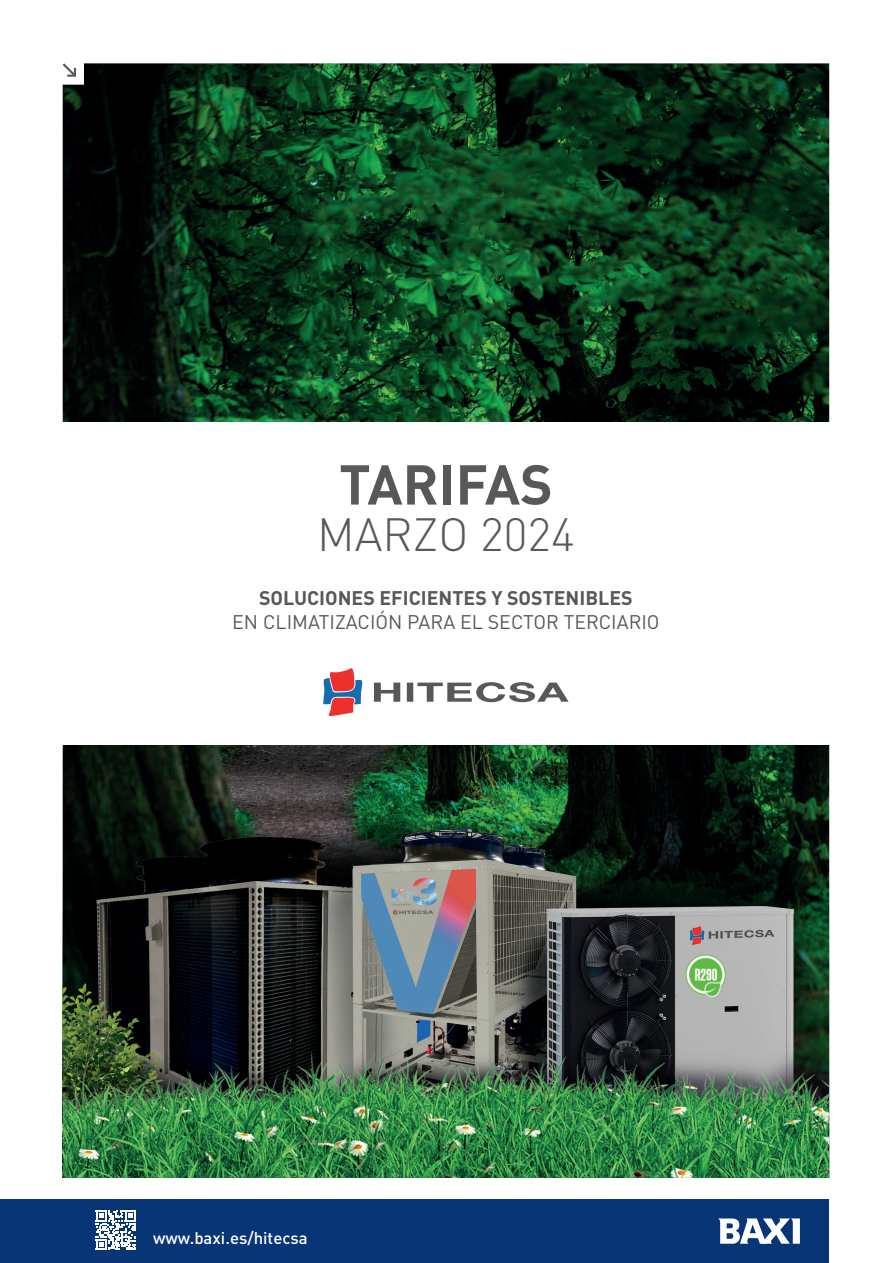
<style>
.page{position:relative;width:893px;height:1263px;background:#fff}
.page>*{position:absolute;margin:0;border:0;box-sizing:border-box;transform-origin:0 0}
.t1{font:700 55.2px "DIN Pro";color:#57585a}
.t2{font:300 46.05px "DIN Pro";color:#57585a}
.t3{font:19.5px "DIN Pro";color:#57585a}
.t4{font:700 19.5px "DIN Pro";color:#57585a}
.t5{font:500 16.8px "DIN Pro";color:#fff}
</style>
<div class="page">
<img style="left:63px;top:63px;width:766px;height:359px">
<svg style="left:63px;top:63px;width:13px;height:14px"></svg>
<div style="left:63px;top:1199px;width:766px;height:64px;background:#083575"></div>
<svg style="left:718px;top:1218px;width:82px;height:26px"></svg>
<div style="left:0;top:1199px;width:98px;height:64px;background:#083575"></div>
<svg style="left:96px;top:1210px;width:40px;height:40px"></svg>
<img style="left:63px;top:745px;width:766px;height:433px">
<svg style="left:374px;top:682px;width:195px;height:20px"></svg>
<svg style="left:323px;top:668px;width:39px;height:48px"></svg>
<h1 class="t1" style="left:339px;top:447px;width:215px">TARIFAS</h1>
<h2 class="t2" style="left:317px;top:503px;width:259px">MARZO 2024</h2>
<p class="t4" style="left:259px;top:585px;width:375px">SOLUCIONES EFICIENTES Y SOSTENIBLES</p>
<p class="t3" style="left:232px;top:609px;width:429px">EN CLIMATIZACIÓN PARA EL SECTOR TERCIARIO</p>
<p class="t5" style="left:153px;top:1226px;width:156px">www.baxi.es/hitecsa</p>
</div>
